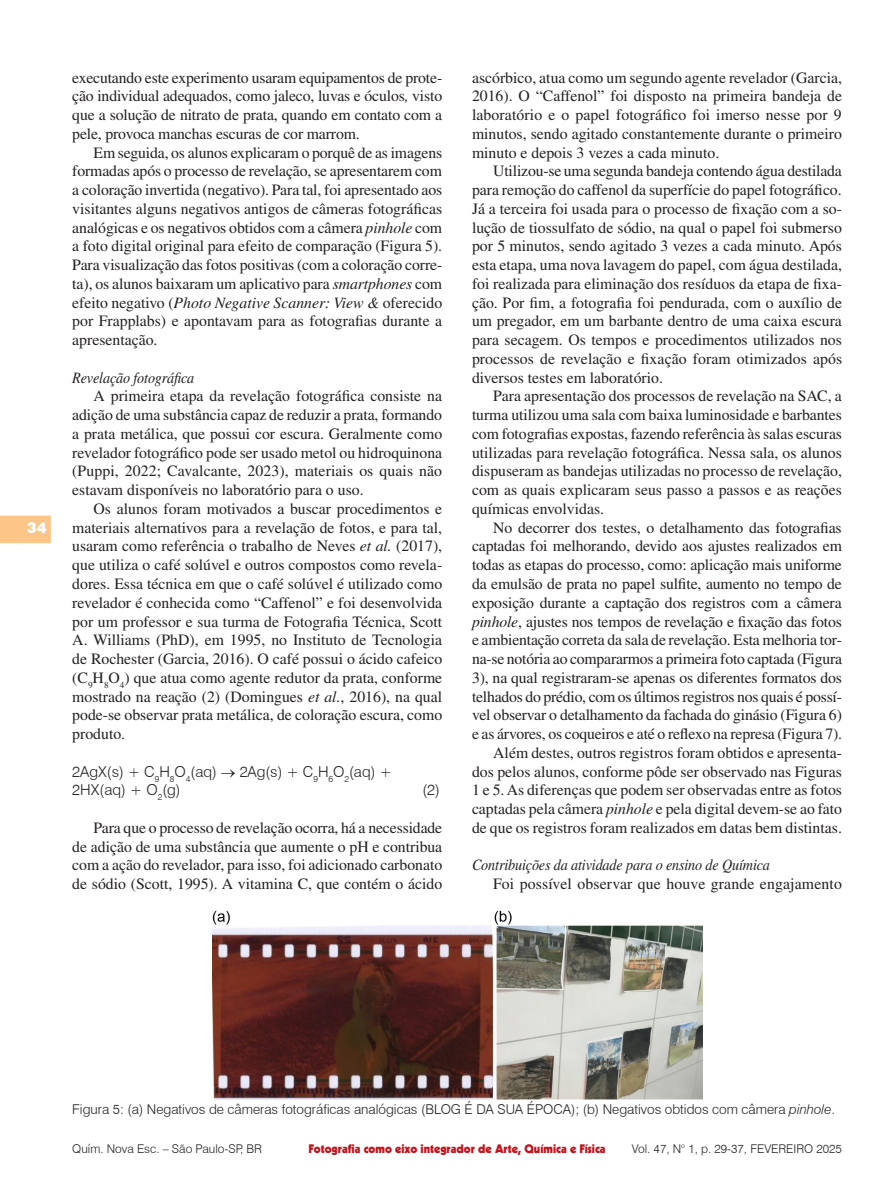
<style>
.page{position:relative;width:893px;height:1191px;background:#fff}
.page>*{position:absolute;margin:0;border:0;box-sizing:border-box;transform-origin:0 0}
.t1{font:15.75px/18.8px "Times LT Std";color:#231f20;text-align:justify}
.Sub_sub_seção{font:italic 15.75px "Times LT Std";letter-spacing:-.01em;color:#231f20;scale:.9 1}
.Equação{font:300 15px/18.8px "Swiss 721 BT";color:#231f20}
.t2{font:900 15px "Swiss 721 BT";color:#fff}
.Figura{font:300 13.5px "Swiss 721 BT";color:#231f20}
.t3{font:300 12px "Swiss 721 BT";color:#231f20}
.t4{font:900 12px "Kabel LT Std";color:#c4121a}
.s1{font-style:italic}
</style>
<div class="page">
<svg style="left:0;top:515px;width:51px;height:28px"></svg>
<img style="left:212px;top:910px;width:490px;height:189px">
<p class="t2" style="left:27px;top:518px;width:21px">34</p>
<p class="t1" style="left:72px;top:68px;width:371px">executando este experimento usaram equipamentos de prote&shy;ção individual adequados, como jaleco, luvas e óculos<span class="s1">,</span> visto que a solução de nitrato de prata, quando em contato com a pele, provoca manchas escuras de cor marrom.</p>
<p class="t1" style="left:72px;top:143px;width:371px;text-indent:21px">Em seguida, os alunos explicaram o porquê de as imagens formadas após o processo de revelação, se apresentarem com a coloração invertida (negativo). Para tal, foi apresentado aos visitantes alguns negativos antigos de câmeras fotográficas analógicas e os negativos obtidos com a câmera <span class="s1">pinhole</span> com a foto digital original para efeito de comparação (Figura 5).<br>Para visualização das fotos positivas (com a coloração corre&shy;ta), os alunos baixaram um aplicativo para <span class="s1">smartphones</span> com efeito negativo (<span class="s1">Photo Negative Scanner: View &amp;</span> oferecido por Frapplabs) e apontavam para as fotografias durante a apresentação.</p>
<p class="Sub_sub_seção" style="left:72px;top:369px;width:137px">Revelação fotográfica</p>
<p class="t1" style="left:72px;top:387px;width:371px;text-indent:21px">A primeira etapa da revelação fotográfica consiste na adição de uma substância capaz de reduzir a prata, formando a prata metálica, que possui cor escura. Geralmente como revelador fotográfico pode ser usado metol ou hidroquinona (Puppi, 2022; Cavalcante, 2023), materiais os quais não estavam disponíveis no laboratório para o uso.</p>
<p class="t1" style="left:72px;top:499px;width:371px;text-indent:21px">Os alunos foram motivados a buscar procedimentos e materiais alternativos para a revelação de fotos, e para tal, usaram como referência o trabalho de Neves <span class="s1">et al.</span> (2017), que utiliza o café solúvel e outros compostos como revela&shy;dores. Essa técnica em que o café solúvel é utilizado como revelador é conhecida como “Caffenol” e foi desenvolvida por um professor e sua turma de Fotografia Técnica, Scott A. Williams (PhD), em 1995, no Instituto de Tecnologia de Rochester (Garcia, 2016). O café possui o ácido cafeico (C<sub>9</sub>H<sub>8</sub>O<sub>4</sub>) que atua como agente redutor da prata, conforme mostrado na reação (2) (Domingues <span class="s1">et al.</span>, 2016), na qual pode-se observar prata metálica, de coloração escura, como produto.</p>
<p class="Equação" style="left:72px;top:761px;width:321px">2AgX(s) + C<sub>9</sub>H<sub>8</sub>O<sub>4</sub>(aq) → 2Ag(s) + C<sub>9</sub>H<sub>6</sub>O<sub>2</sub>(aq) +<br>2HX(aq) + O<sub>2</sub>(g)</p>
<p class="Equação" style="left:422px;top:780px;width:19px">(2)</p>
<p class="t1" style="left:72px;top:818px;width:372px;text-indent:21px">Para que o processo de revelação ocorra, há a necessidade de adição de uma substância que aumente o pH e contribua com a ação do revelador, para isso, foi adicionado carbonato de sódio (Scott, 1995). A vitamina C, que contém o ácido</p>
<p class="t1" style="left:472px;top:68px;width:371px">ascórbico, atua como um segundo agente revelador (Garcia, 2016). O “Caffenol” foi disposto na primeira bandeja de laboratório e o papel fotográfico foi imerso nesse por 9 minutos, sendo agitado constantemente durante o primeiro minuto e depois 3 vezes a cada minuto.</p>
<p class="t1" style="left:472px;top:162px;width:372px;text-indent:21px">Utilizou-se uma segunda bandeja contendo água destilada para remoção do caffenol da superfície do papel fotográfico.<br>Já a terceira foi usada para o processo de fixação com a so&shy;lução de tiossulfato de sódio, na qual o papel foi submerso por 5 minutos, sendo agitado 3 vezes a cada minuto. Após esta etapa, uma nova lavagem do papel, com água destilada, foi realizada para eliminação dos resíduos da etapa de fixa&shy;ção. Por fim, a fotografia foi pendurada, com o auxílio de um pregador, em um barbante dentro de uma caixa escura para secagem. Os tempos e procedimentos utilizados nos processos de revelação e fixação foram otimizados após diversos testes em laboratório.</p>
<p class="t1" style="left:472px;top:387px;width:371px;text-indent:21px">Para apresentação dos processos de revelação na SAC, a turma utilizou uma sala com baixa luminosidade e barbantes com fotografias expostas, fazendo referência às salas escuras utilizadas para revelação fotográfica. Nessa sala, os alunos dispuseram as bandejas utilizadas no processo de revelação, com as quais explicaram seus passo a passos e as reações químicas envolvidas.</p>
<p class="t1" style="left:472px;top:518px;width:372px;text-indent:21px">No decorrer dos testes, o detalhamento das fotografias captadas foi melhorando, devido aos ajustes realizados em todas as etapas do processo, como: aplicação mais uniforme da emulsão de prata no papel sulfite, aumento no tempo de exposição durante a captação dos registros com a câmera <span class="s1">pinhole</span>, ajustes nos tempos de revelação e fixação das fotos e ambientação correta da sala de revelação. Esta melhoria tor&shy;na-se notória ao compararmos a primeira foto captada (Figura 3), na qual registraram-se apenas os diferentes formatos dos telhados do prédio, com os últimos registros nos quais é possí&shy;vel observar o detalhamento da fachada do ginásio (Figura 6) e as árvores, os coqueiros e até o reflexo na represa (Figura 7).</p>
<p class="t1" style="left:472px;top:743px;width:372px;text-indent:21px">Além destes, outros registros foram obtidos e apresenta&shy;dos pelos alunos, conforme pôde ser observado nas Figuras 1 e 5. As diferenças que podem ser observadas entre as fotos captadas pela câmera <span class="s1">pinhole</span> e pela digital devem-se ao fato de que os registros foram realizados em datas bem distintas.</p>
<p class="Sub_sub_seção" style="left:472px;top:856px;width:333px">Contribuições da atividade para o ensino de Química</p>
<p class="t1" style="left:493px;top:874px;width:350px">Foi possível observar que houve grande engajamento</p>
<p class="Figura" style="left:72px;top:1101px;width:764px">Figura 5: (a) Negativos de câmeras fotográficas analógicas (BLOG É DA SUA ÉPOCA); (b) Negativos obtidos com câmera <span class="s1">pinhole</span>.</p>
<p class="t4" style="left:309px;top:1141px;width:299px">Fotografia como eixo integrador de Arte, Química e Física</p>
<p class="t3" style="left:72px;top:1141px;width:191px">Quím. Nova Esc. – São Paulo-SP, BR</p>
<p class="t3" style="left:632px;top:1141px;width:212px">Vol. 47, N° 1, p. 29-37, FEVEREIRO 2025</p>
</div>
